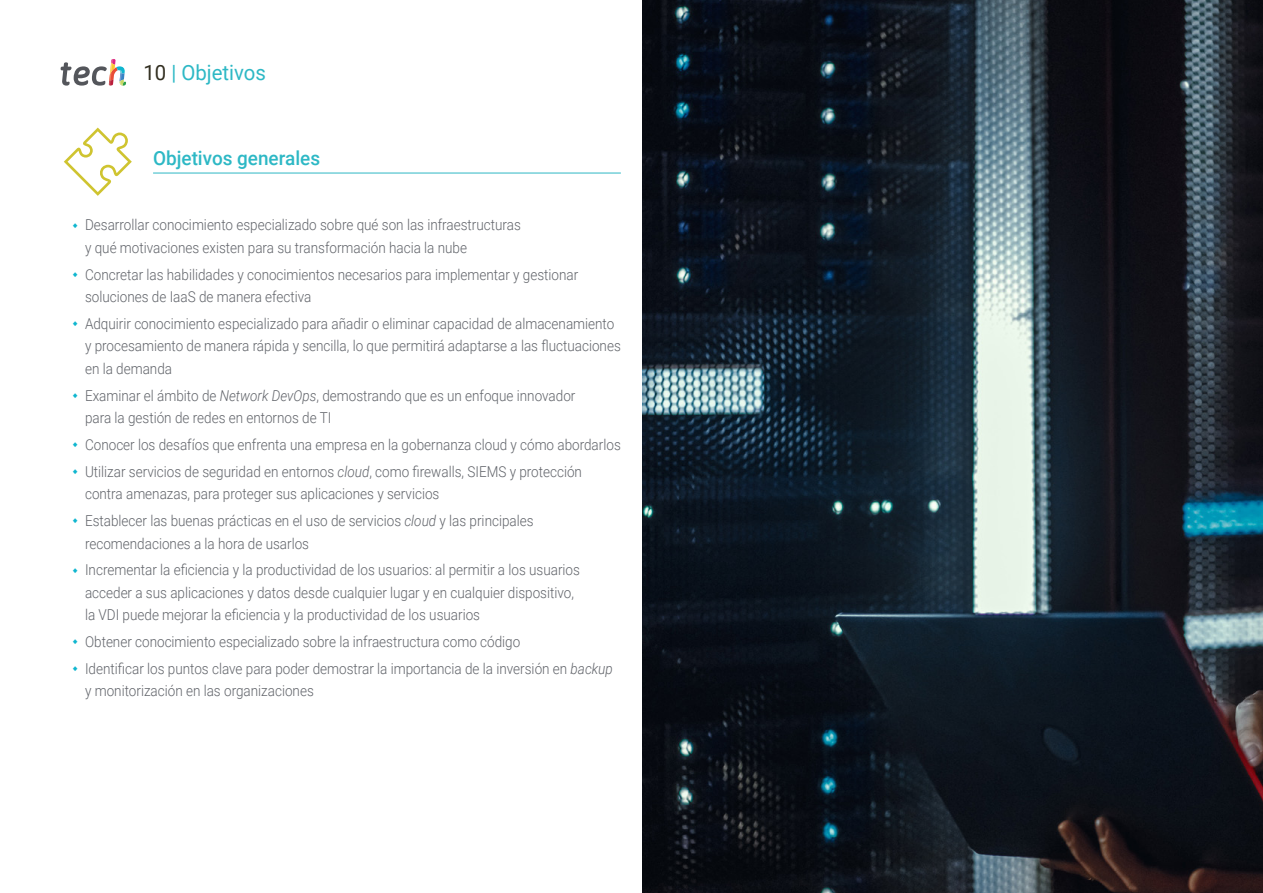
<style>
.page{position:relative;width:1263px;height:893px;background:#fff}
.page>*{position:absolute;margin:0;border:0;box-sizing:border-box;transform-origin:0 0}
.t1{font:21px "Roboto";color:#2db8c5}
.t2{font:500 19.5px "Roboto";color:#2db8c5}
.t3{font:300 15px/22.5px "Roboto";color:#61646a;scale:.9 1}
.s1{color:#312e20}
.s2{font-style:italic}
</style>
<div class="page">
<hr style="left:153px;top:173px;width:468px;height:1px;background:#2db8c5">
<svg style="left:64px;top:128px;width:68px;height:68px"></svg>
<svg style="left:61px;top:59px;width:65px;height:27px"></svg>
<img style="left:642px;top:0;width:621px;height:893px">
<h1 class="t1" style="left:144px;top:57px;width:124px"><span class="s1">10</span> | Objetivos</h1>
<h2 class="t2" style="left:153px;top:144px;width:169px">Objetivos generales</h2>
<p class="t3" style="left:85px;top:213px;width:486px">Desarrollar conocimiento especializado sobre qué son las infraestructuras y qué motivaciones existen para su transformación hacia la nube</p>
<p class="t3" style="left:85px;top:263px;width:550px">Concretar las habilidades y conocimientos necesarios para implementar y gestionar soluciones de IaaS de manera efectiva</p>
<p class="t3" style="left:85px;top:312px;width:597px">Adquirir conocimiento especializado para añadir o eliminar capacidad de almacenamiento y procesamiento de manera rápida y sencilla, lo que permitirá adaptarse a las fluctuaciones en la demanda</p>
<p class="t3" style="left:85px;top:384px;width:546px">Examinar el ámbito de <span class="s2">Network DevOps</span>, demostrando que es un enfoque innovador para la gestión de redes en entornos de TI</p>
<p class="t3" style="left:85px;top:431px;width:597px;line-height:26.7px">Conocer los desafíos que enfrenta una empresa en la gobernanza cloud y cómo abordarlos<br>Utilizar servicios de seguridad en entornos <span class="s2">cloud</span>, como firewalls, SIEMS y protección</p>
<p class="t3" style="left:85px;top:480px;width:500px;line-height:26.7px">contra amenazas, para proteger sus aplicaciones y servicios<br>Establecer las buenas prácticas en el uso de servicios <span class="s2">cloud</span> y las principales</p>
<p class="t3" style="left:85px;top:529px;width:551px;line-height:26.7px">recomendaciones a la hora de usarlos<br>Incrementar la eficiencia y la productividad de los usuarios: al permitir a los usuarios</p>
<p class="t3" style="left:85px;top:581px;width:545px">acceder a sus aplicaciones y datos desde cualquier lugar y en cualquier dispositivo, la VDI puede mejorar la eficiencia y la productividad de los usuarios</p>
<p class="t3" style="left:85px;top:628px;width:588px;line-height:26.7px">Obtener conocimiento especializado sobre la infraestructura como código<br>Identificar los puntos clave para poder demostrar la importancia de la inversión en <span class="s2">backup</span></p>
<p class="t3" style="left:85px;top:679px;width:256px">y monitorización en las organizaciones</p>
</div>
